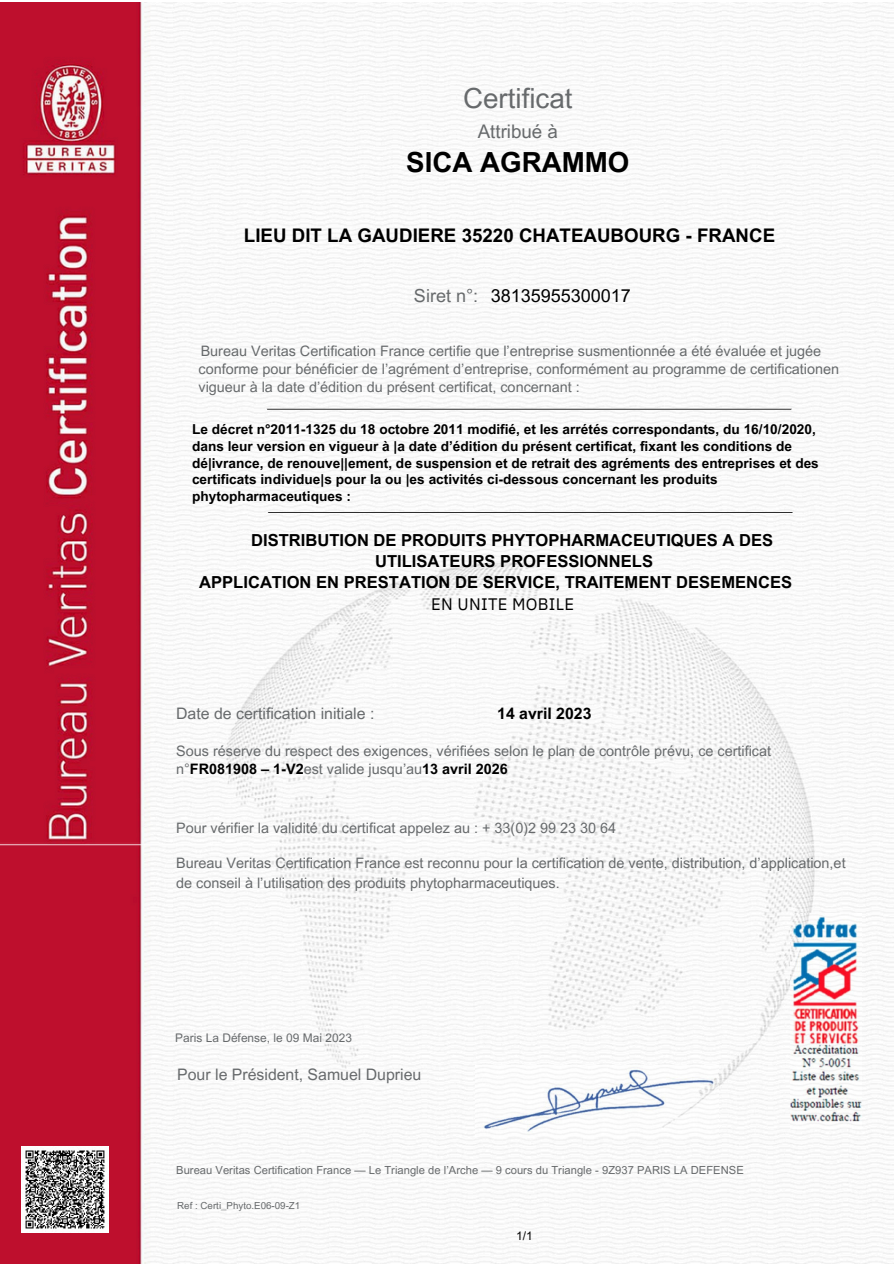
<style>
.page{position:relative;width:894px;height:1264px;background:#fff}
.page>*{position:absolute;margin:0;border:0;box-sizing:border-box;transform-origin:0 0}
.t1{font:700 27.75px "Arial MT Pro";color:#000}
.t2{font:27.75px "Arial MT Pro";color:#676a6c}
.t3{font:700 18.75px "Arial MT Pro";color:#000}
.t4{font:18.75px "Arial MT Pro";color:#676a6c}
.t5{font:18px "Arial MT Pro";color:#000}
.t6{font:18px "Arial MT Pro";color:#676a6c}
.t7{font:700 16.5px "Arial MT Pro";color:#000}
.t8{font:16.5px "IBM Plex Sans";letter-spacing:.02em;color:#000}
.t9{font:15.9px "Arial MT Pro";color:#676a6c}
.t10{font:700 15.9px "Arial MT Pro";color:#000}
.t11{font:14.4px/18px "Arial MT Pro";color:#676a6c}
.t12{font:700 13.65px/16.8px "Arial MT Pro";color:#000}
.t13{font:11.85px "Arial MT Pro";letter-spacing:.005em;color:#676a6c}
.t14{font:11.85px "Arial MT Pro";color:#000}
.t15{font:11.1px "Arial MT Pro";letter-spacing:.005em;color:#676a6c}
.t16{font:9.75px "Arial MT Pro";color:#676a6c}
.s1{font-weight:700;color:#000}
</style>
<div class="page">
<img style="left:0;top:3px;width:893px;height:1260px">
<img style="left:22px;top:1146px;width:86px;height:86px">
<img style="left:790px;top:913px;width:71px;height:214px">
<svg style="left:266px;top:409px;width:525px;height:1px"></svg>
<svg style="left:267px;top:512px;width:525px;height:1px"></svg>
<img style="left:475px;top:1065px;width:243px;height:72px">
<p class="t2" style="left:463px;top:88px;width:111px">Certificat</p>
<p class="t4" style="left:477px;top:125px;width:82px">Attribué à</p>
<p class="t1" style="left:406px;top:152px;width:225px">SICA AGRAMMO</p>
<h1 class="t3" style="left:244px;top:228px;width:532px">LIEU DIT LA GAUDIERE 35220 CHATEAUBOURG - FRANCE</h1>
<h2 class="t6" style="left:414px;top:289px;width:66px">Siret n°:</h2>
<h3 class="t5" style="left:490px;top:289px;width:142px">38135955300017</h3>
<p class="t11" style="left:201px;top:343px;width:622px">Bureau Veritas Certification France certifie que l’entreprise susmentionnée a été évaluée et jugée</p>
<p class="t11" style="left:198px;top:362px;width:642px">conforme pour bénéficier de l’agrément d’entreprise, conformément au programme de certificationen vigueur à la date d’édition du présent certificat, concernant :</p>
<p class="t12" style="left:192px;top:422px;width:628px">Le décret n°2011-1325 du 18 octobre 2011 modifié, et les arrétés correspondants, du 16/10/2020, dans leur version en vigueur à |a date d’édition du présent certificat, fixant les conditions de dé|ivrance, de renouve||ement, de suspension et de retrait des agréments des entreprises et des certificats individue|s pour la ou |es activités ci-dessous concernant les produits phytopharmaceutiques :</p>
<h4 class="t7" style="left:251px;top:534px;width:523px">DISTRIBUTION DE PRODUITS PHYTOPHARMACEUTIQUES A DES</h4>
<h4 class="t7" style="left:375px;top:554px;width:279px">UTILISATEURS PROFESSIONNELS</h4>
<h4 class="t7" style="left:199px;top:575px;width:594px">APPLICATION EN PRESTATION DE SERVICE, TRAITEMENT DESEMENCES</h4>
<h5 class="t8" style="left:431px;top:593px;width:144px">EN UNITE MOBILE</h5>
<p class="t9" style="left:176px;top:707px;width:200px">Date de certification initiale :</p>
<p class="t10" style="left:497px;top:707px;width:96px">14 avril 2023</p>
<h3 class="t11" style="left:176px;top:744px;width:596px">Sous réserve du respect des exigences, vérifiées selon le plan de contrôle prévu, ce certificat n°<span class="s1">FR081908 – 1-V2</span>est valide jusqu’au<span class="s1">13 avril 2026</span></h3>
<p class="t11" style="left:176px;top:820px;width:441px">Pour vérifier la validité du certificat appelez au : + 33(0)2 99 23 30 64</p>
<p class="t11" style="left:176px;top:855px;width:670px">Bureau Veritas Certification France est reconnu pour la certification de vente, distribution, d’application,et</p>
<p class="t11" style="left:176px;top:875px;width:385px">de conseil à l’utilisation des produits phytopharmaceutiques.</p>
<p class="t13" style="left:175px;top:1033px;width:178px">Paris La Défense, le 09 Mai 2023</p>
<h6 class="t9" style="left:177px;top:1068px;width:245px">Pour le Président, Samuel Duprieu</h6>
<p class="t15" style="left:176px;top:1165px;width:569px">Bureau Veritas Certification France — Le Triangle de l’Arche — 9 cours du Triangle - 9Z937 PARIS LA DEFENSE</p>
<p class="t16" style="left:177px;top:1201px;width:124px">Ref : Certi_Phyto.E06-09-Z1</p>
<p class="t14" style="left:516px;top:1230px;width:18px">1/1</p>
</div>
